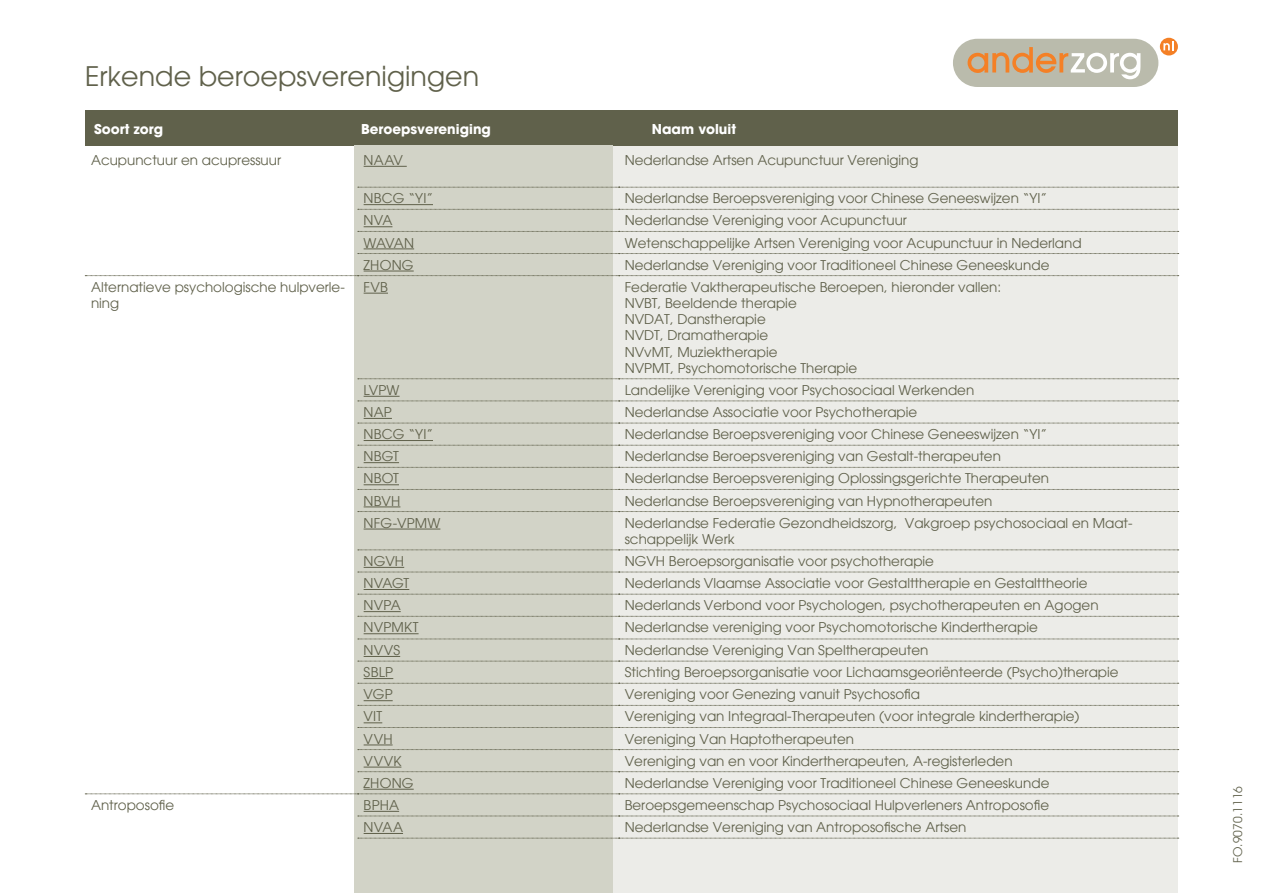
<style>
.page{position:relative;width:1263px;height:893px;background:#fff}
.page>*{position:absolute;margin:0;border:0;box-sizing:border-box;transform-origin:0 0}
.t1{font:27px "Avant Garde";color:#60614b}
.t2{font:13.5px/16.2px "Avant Garde";color:#60614b}
.t3{font:700 13.5px "Avant Garde";color:#fff}
.t4{font:12px "Avant Garde";letter-spacing:.01em;color:#60614b}
</style>
<div class="page">
<div style="left:534px;top:126px;width:644px;height:767px;background:#ecece8"></div>
<div style="left:85px;top:110px;width:1093px;height:35px;background:#60614b"></div>
<svg style="left:1160px;top:38px;width:18px;height:18px"></svg>
<svg style="left:1163px;top:41px;width:10px;height:9px"></svg>
<div style="left:953px;top:39px;width:205px;height:48px;background:#babbac;border-radius:24px"></div>
<svg style="left:967px;top:47px;width:173px;height:32px"></svg>
<div style="left:354px;top:145px;width:258px;height:748px;background:#d2d3c7"></div>
<svg style="left:358px;top:187px;width:821px;height:1px"></svg>
<svg style="left:358px;top:209px;width:821px;height:1px"></svg>
<svg style="left:358px;top:253px;width:821px;height:1px"></svg>
<svg style="left:85px;top:275px;width:1094px;height:1px"></svg>
<svg style="left:358px;top:379px;width:821px;height:1px"></svg>
<svg style="left:358px;top:401px;width:821px;height:1px"></svg>
<svg style="left:358px;top:445px;width:821px;height:1px"></svg>
<svg style="left:358px;top:467px;width:821px;height:1px"></svg>
<svg style="left:358px;top:489px;width:821px;height:1px"></svg>
<svg style="left:358px;top:511px;width:821px;height:1px"></svg>
<svg style="left:358px;top:550px;width:821px;height:1px"></svg>
<svg style="left:358px;top:572px;width:821px;height:1px"></svg>
<svg style="left:358px;top:594px;width:821px;height:1px"></svg>
<svg style="left:358px;top:616px;width:821px;height:1px"></svg>
<svg style="left:358px;top:639px;width:821px;height:1px"></svg>
<svg style="left:358px;top:661px;width:821px;height:1px"></svg>
<svg style="left:358px;top:771px;width:821px;height:1px"></svg>
<svg style="left:85px;top:794px;width:1094px;height:1px"></svg>
<svg style="left:358px;top:816px;width:821px;height:1px"></svg>
<svg style="left:358px;top:838px;width:821px;height:1px"></svg>
<hr style="left:364px;top:166px;width:43px;height:1px;background:#60614b">
<hr style="left:364px;top:204px;width:69px;height:1px;background:#60614b">
<svg style="left:358px;top:226px;width:821px;height:6px"></svg>
<hr style="left:364px;top:249px;width:50px;height:1px;background:#60614b">
<hr style="left:364px;top:271px;width:50px;height:1px;background:#60614b">
<svg style="left:364px;top:293px;width:24px;height:1px"></svg>
<hr style="left:364px;top:396px;width:36px;height:1px;background:#60614b">
<svg style="left:358px;top:418px;width:821px;height:6px"></svg>
<hr style="left:364px;top:440px;width:69px;height:1px;background:#60614b">
<hr style="left:364px;top:462px;width:35px;height:1px;background:#60614b">
<hr style="left:364px;top:484px;width:35px;height:1px;background:#60614b">
<hr style="left:364px;top:507px;width:36px;height:1px;background:#60614b">
<hr style="left:364px;top:529px;width:76px;height:1px;background:#60614b">
<hr style="left:364px;top:567px;width:40px;height:1px;background:#60614b">
<hr style="left:364px;top:589px;width:45px;height:1px;background:#60614b">
<hr style="left:364px;top:611px;width:37px;height:1px;background:#60614b">
<hr style="left:364px;top:633px;width:55px;height:1px;background:#60614b">
<hr style="left:364px;top:656px;width:36px;height:1px;background:#60614b">
<svg style="left:358px;top:678px;width:821px;height:6px"></svg>
<svg style="left:358px;top:700px;width:821px;height:6px"></svg>
<svg style="left:358px;top:722px;width:821px;height:6px"></svg>
<svg style="left:358px;top:745px;width:821px;height:5px"></svg>
<hr style="left:364px;top:767px;width:37px;height:1px;background:#60614b">
<hr style="left:364px;top:789px;width:50px;height:1px;background:#60614b">
<hr style="left:364px;top:811px;width:35px;height:1px;background:#60614b">
<hr style="left:364px;top:833px;width:39px;height:1px;background:#60614b">
<h1 class="t1" style="left:85px;top:60px;width:396px">Erkende beroepsverenigingen</h1>
<p class="t3" style="left:94px;top:120px;width:71px">Soort zorg</p>
<p class="t3" style="left:361px;top:120px;width:131px">Beroepsvereniging</p>
<p class="t3" style="left:652px;top:120px;width:86px">Naam voluit</p>
<p class="t2" style="left:91px;top:152px;width:192px">Acupunctuur en acupressuur</p>
<p class="t2" style="left:364px;top:152px;width:41px">NAAV</p>
<p class="t2" style="left:625px;top:152px;width:295px">Nederlandse Artsen Acupunctuur Vereniging</p>
<p class="t2" style="left:364px;top:190px;width:71px">NBCG “YI”</p>
<p class="t2" style="left:625px;top:190px;width:424px">Nederlandse Beroepsvereniging voor Chinese Geneeswijzen “YI”</p>
<p class="t2" style="left:364px;top:212px;width:30px">NVA</p>
<p class="t2" style="left:625px;top:212px;width:284px">Nederlandse Vereniging voor Acupunctuur</p>
<p class="t2" style="left:364px;top:235px;width:52px">WAVAN</p>
<p class="t2" style="left:625px;top:235px;width:458px">Wetenschappelijke Artsen Vereniging voor Acupunctuur in Nederland</p>
<p class="t2" style="left:364px;top:257px;width:52px">ZHONG</p>
<p class="t2" style="left:625px;top:257px;width:426px">Nederlandse Vereniging voor Traditioneel Chinese Geneeskunde</p>
<p class="t2" style="left:91px;top:279px;width:255px">Alternatieve psychologische hulpverle&shy;ning</p>
<p class="t2" style="left:364px;top:279px;width:26px">FVB</p>
<p class="t2" style="left:625px;top:279px;width:378px">Federatie Vaktherapeutische Beroepen, hieronder vallen:<br>NVBT, Beeldende therapie<br>NVDAT, Danstherapie<br>NVDT, Dramatherapie<br>NVvMT, Muziektherapie<br>NVPMT, Psychomotorische Therapie</p>
<p class="t2" style="left:364px;top:382px;width:37px">LVPW</p>
<p class="t2" style="left:625px;top:382px;width:351px">Landelijke Vereniging voor Psychosociaal Werkenden</p>
<p class="t2" style="left:364px;top:404px;width:30px">NAP</p>
<p class="t2" style="left:625px;top:404px;width:294px">Nederlandse Associatie voor Psychotherapie</p>
<p class="t2" style="left:364px;top:426px;width:71px">NBCG “YI”</p>
<p class="t2" style="left:625px;top:426px;width:424px">Nederlandse Beroepsvereniging voor Chinese Geneeswijzen “YI”</p>
<p class="t2" style="left:364px;top:448px;width:37px">NBGT</p>
<p class="t2" style="left:625px;top:448px;width:378px">Nederlandse Beroepsvereniging van Gestalt-therapeuten</p>
<p class="t2" style="left:364px;top:470px;width:37px">NBOT</p>
<p class="t2" style="left:625px;top:470px;width:426px">Nederlandse Beroepsvereniging Oplossingsgerichte Therapeuten</p>
<p class="t2" style="left:364px;top:493px;width:38px">NBVH</p>
<p class="t2" style="left:625px;top:493px;width:369px">Nederlandse Beroepsvereniging van Hypnotherapeuten</p>
<p class="t2" style="left:364px;top:515px;width:78px">NFG-VPMW</p>
<p class="t2" style="left:625px;top:515px;width:509px">Nederlandse Federatie Gezondheidszorg, Vakgroep psychosociaal en Maat&shy;schappelijk Werk</p>
<p class="t2" style="left:364px;top:553px;width:42px">NGVH</p>
<p class="t2" style="left:625px;top:553px;width:311px">NGVH Beroepsorganisatie voor psychotherapie</p>
<p class="t2" style="left:364px;top:575px;width:47px">NVAGT</p>
<p class="t2" style="left:625px;top:575px;width:464px">Nederlands Vlaamse Associatie voor Gestalttherapie en Gestalttheorie</p>
<p class="t2" style="left:364px;top:597px;width:39px">NVPA</p>
<p class="t2" style="left:625px;top:597px;width:475px">Nederlands Verbond voor Psychologen, psychotherapeuten en Agogen</p>
<p class="t2" style="left:364px;top:619px;width:56px">NVPMKT</p>
<p class="t2" style="left:625px;top:619px;width:415px">Nederlandse vereniging voor Psychomotorische Kindertherapie</p>
<p class="t2" style="left:364px;top:642px;width:38px">NVVS</p>
<p class="t2" style="left:625px;top:642px;width:305px">Nederlandse Vereniging Van Speltherapeuten</p>
<p class="t2" style="left:364px;top:664px;width:31px">SBLP</p>
<p class="t2" style="left:625px;top:664px;width:495px">Stichting Beroepsorganisatie voor Lichaamsgeoriënteerde (Psycho)therapie</p>
<p class="t2" style="left:364px;top:686px;width:31px">VGP</p>
<p class="t2" style="left:625px;top:686px;width:297px">Vereniging voor Genezing vanuit Psychosofia</p>
<p class="t2" style="left:364px;top:709px;width:20px">VIT</p>
<p class="t2" style="left:625px;top:709px;width:456px">Vereniging van Integraal-Therapeuten (voor integrale kindertherapie)</p>
<p class="t2" style="left:364px;top:731px;width:30px">VVH</p>
<p class="t2" style="left:625px;top:731px;width:231px">Vereniging Van Haptotherapeuten</p>
<p class="t2" style="left:364px;top:753px;width:39px">VVVK</p>
<p class="t2" style="left:625px;top:753px;width:389px">Vereniging van en voor Kindertherapeuten, A-registerleden</p>
<p class="t2" style="left:364px;top:775px;width:52px">ZHONG</p>
<p class="t2" style="left:625px;top:775px;width:426px">Nederlandse Vereniging voor Traditioneel Chinese Geneeskunde</p>
<p class="t2" style="left:91px;top:797px;width:85px">Antroposofie</p>
<p class="t2" style="left:364px;top:797px;width:37px">BPHA</p>
<p class="t2" style="left:625px;top:797px;width:426px">Beroepsgemeenschap Psychosociaal Hulpverleners Antroposofie</p>
<p class="t2" style="left:364px;top:819px;width:41px">NVAA</p>
<p class="t2" style="left:625px;top:819px;width:343px">Nederlandse Vereniging van Antroposofische Artsen</p>
<p class="t4" style="left:1231px;top:863px;width:79px;rotate:-90deg">FO.9070.1116</p>
</div>
